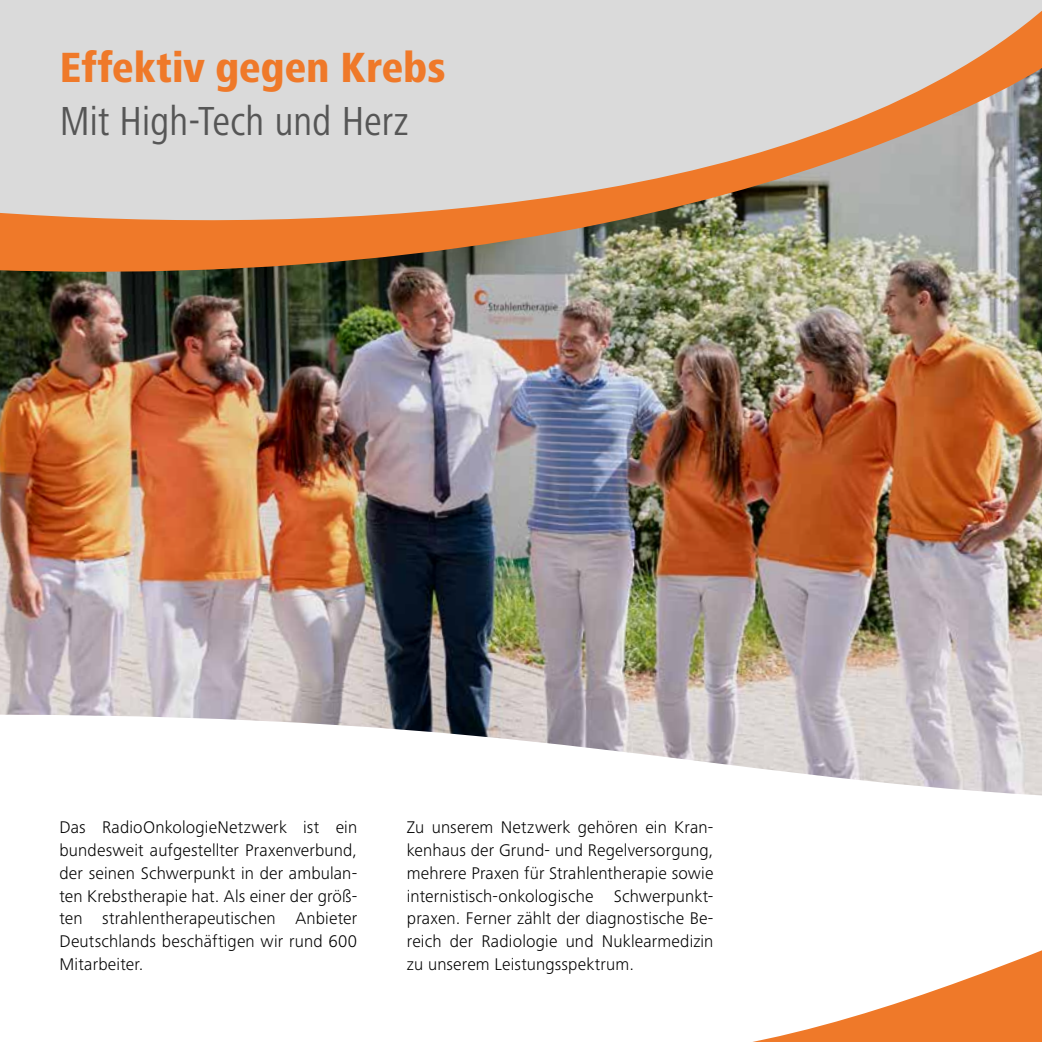
<style>
.page{position:relative;width:1042px;height:1042px;background:#fff}
.page>*{position:absolute;margin:0;border:0;box-sizing:border-box;transform-origin:0 0}
.t1{font:800 condensed 43.75px "Frutiger Next";color:#ef7929}
.t2{font:condensed 42px "Frutiger Next";letter-spacing:-.01em;color:#565656}
.t3{font:300 17.5px/22.8px "Frutiger Next";letter-spacing:.01em;color:#000;text-align:justify}
</style>
<div class="page">
<img style="left:0;top:296px;width:1042px;height:499px">
<img style="left:0;top:238px;width:1042px;height:58px">
<svg style="left:0;top:0;width:1042px;height:238px;background:#d3c4ba"></svg>
<svg style="left:753px;top:950px;width:289px;height:92px"></svg>
<h1 class="t1" style="left:60px;top:43px;width:388px">Effektiv gegen Krebs</h1>
<h2 class="t2" style="left:60px;top:97px;width:350px">Mit High-Tech und Herz</h2>
<p class="t3" style="left:60px;top:816px;width:299px">Das RadioOnkologieNetzwerk ist ein bundesweit aufgestellter Praxenverbund, der seinen Schwerpunkt in der ambulan&shy;ten Krebstherapie hat. Als einer der größ&shy;ten strahlentherapeutischen Anbieter Deutschlands beschäftigen wir rund 600<br>Mitarbeiter.</p>
<p class="t3" style="left:407px;top:816px;width:308px">Zu unserem Netzwerk gehören ein Kran&shy;kenhaus der Grund- und Regelversorgung, mehrere Praxen für Strahlentherapie sowie internistisch-onkologische Schwerpunkt&shy;praxen. Ferner zählt der diagnostische Be&shy;reich der Radiologie und Nuklearmedizin zu unserem Leistungsspektrum.</p>
</div>
